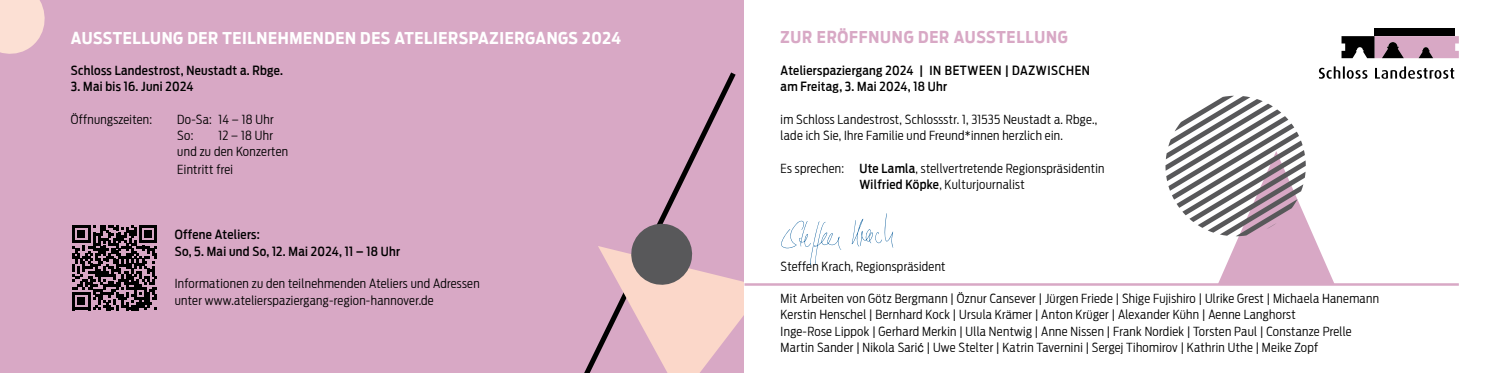
<style>
.page{position:relative;width:1489px;height:373px;background:#fff}
.page>*{position:absolute;margin:0;border:0;box-sizing:border-box;transform-origin:0 0}
.t1{font:700 16.25px "Antenna Cond";letter-spacing:.04em;color:#fff}
.t2{font:700 16.25px "Antenna Cond";letter-spacing:.05em;color:#d8a8c5}
.t3{font:300 12.5px/16.2px "Antenna Cond";letter-spacing:.025em;color:#000}
.t4{font:500 12.5px/16.2px "Antenna Cond";letter-spacing:.025em;color:#000}
.s1{font-weight:500}
.s2{font-family:"Arial";font-weight:400}
</style>
<div class="page">
<div style="left:0;top:0;width:744px;height:372px;background:#d8a8c5"></div>
<svg style="left:584px;top:72px;width:152px;height:300px"></svg>
<svg style="left:598px;top:220px;width:146px;height:152px"></svg>
<svg style="left:0;top:0;width:45px;height:54px"></svg>
<svg style="left:1165px;top:96px;width:169px;height:187px"></svg>
<hr style="left:744px;top:283px;width:714px;height:2px;background:#d8a8c5">
<svg style="left:781px;top:220px;width:60px;height:44px"></svg>
<svg style="left:851px;top:213px;width:42px;height:34px"></svg>
<svg style="left:72px;top:225px;width:85px;height:84px"></svg>
<div style="left:1374px;top:29px;width:80px;height:7px;background:#000"></div>
<svg style="left:1341px;top:36px;width:117px;height:22px"></svg>
<svg style="left:1319px;top:66px;width:134px;height:13px"></svg>
<h1 class="t1" style="left:71px;top:29px;width:552px">AUSSTELLUNG DER TEILNEHMENDEN DES ATELIERSPAZIERGANGS 2024</h1>
<p class="t4" style="left:71px;top:62px;width:214px">Schloss Landestrost, Neustadt a. Rbge.</p>
<p class="t4" style="left:71px;top:78px;width:124px">3. Mai bis 16. Juni 2024</p>
<p class="t3" style="left:71px;top:111px;width:83px">Öffnungszeiten:</p>
<p class="t3" style="left:177px;top:111px;width:98px">Do-Sa: 14 – 18 Uhr<br>So:</p>
<p class="t3" style="left:177px;top:127px;width:112px;text-indent:41px">12 – 18 Uhr und zu den Konzerten</p>
<p class="t3" style="left:177px;top:161px;width:57px">Eintritt frei</p>
<p class="t4" style="left:175px;top:226px;width:227px">Offene Ateliers:<br>So, 5. Mai und So, 12. Mai 2024, 11 – 18 Uhr</p>
<p class="t3" style="left:175px;top:275px;width:306px">Informationen zu den teilnehmenden Ateliers und Adressen unter www.atelierspaziergang-region-hannover.de</p>
<h1 class="t2" style="left:780px;top:27px;width:289px">ZUR ERÖFFNUNG DER AUSSTELLUNG</h1>
<p class="t4" style="left:780px;top:62px;width:311px">Atelierspaziergang 2024 | IN BETWEEN | DAZWISCHEN am Freitag, 3. Mai 2024, 18 Uhr</p>
<p class="t3" style="left:780px;top:111px;width:318px">im Schloss Landestrost, Schlossstr. 1, 31535 Neustadt a. Rbge., lade ich Sie, Ihre Familie und Freund*innen herzlich ein.</p>
<p class="t3" style="left:780px;top:160px;width:325px;text-align:center">Es sprechen: <span class="s1">Ute Lamla</span>, stellvertretende Regionspräsidentin<br><span class="s1">Wilfried Köpke</span>, Kulturjournalist</p>
<p class="t3" style="left:780px;top:257px;width:166px">Steffen Krach, Regionspräsident</p>
<p class="t3" style="left:780px;top:290px;width:600px">Mit Arbeiten von Götz Bergmann | Öznur Cansever | Jürgen Friede | Shige Fujishiro | Ulrike Grest | Michaela Hanemann Kerstin Henschel | Bernhard Kock | Ursula Krämer | Anton Krüger | Alexander Kühn | Aenne Langhorst<br>Inge-Rose Lippok | Gerhard Merkin | Ulla Nentwig | Anne Nissen | Frank Nordiek | Torsten Paul | Constanze Prelle Martin Sander | Nikola Sari<span class="s2">ć</span> | Uwe Stelter | Katrin Tavernini | Sergej Tihomirov | Kathrin Uthe | Meike Zopf</p>
</div>
